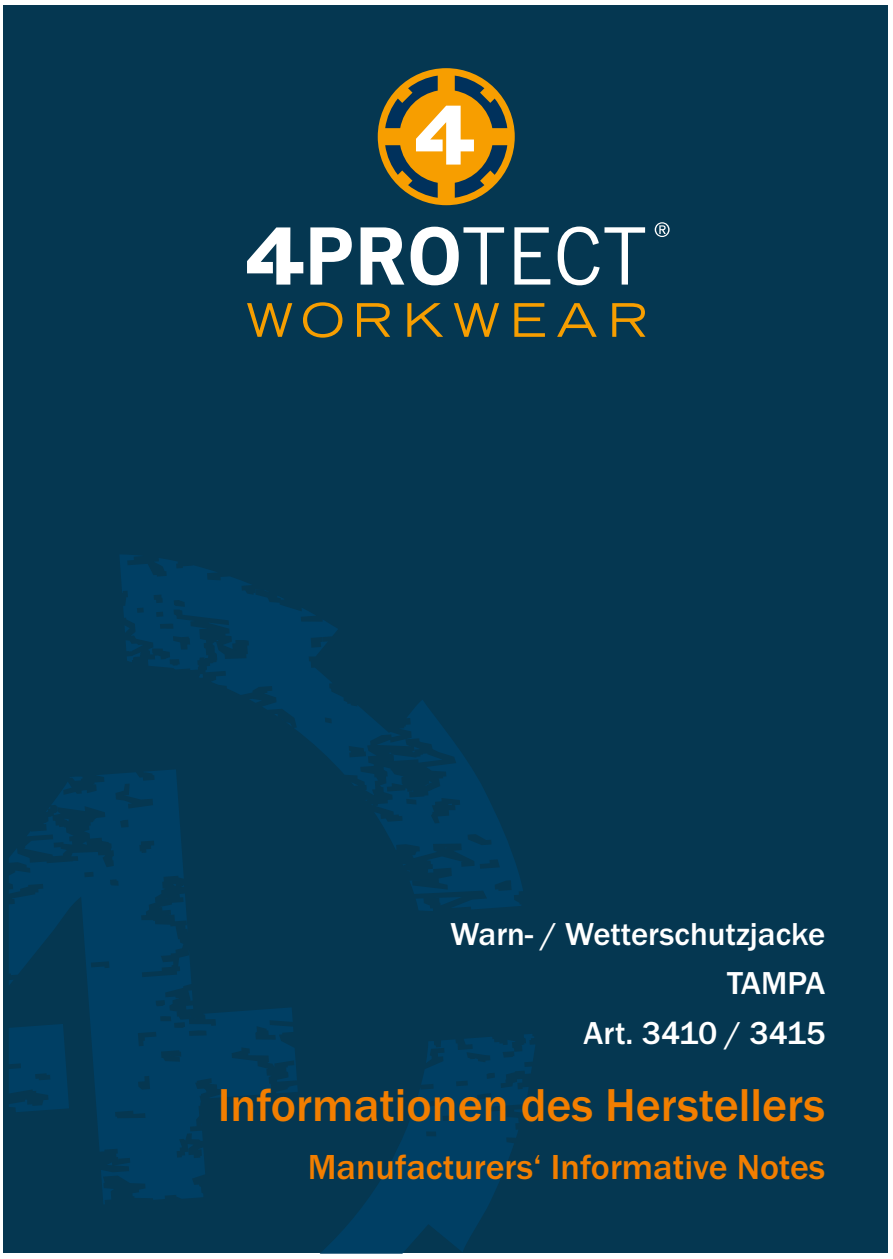
<style>
.page{position:relative;width:893px;height:1259px;background:#fff}
.page>*{position:absolute;margin:0;border:0;box-sizing:border-box;transform-origin:0 0}
.t1{font:500 47.7px "Franklin Gothic";color:#f27e00}
.t2{font:500 36px "Franklin Gothic";color:#f27e00}
.t3{font:500 33px/49.5px "Franklin Gothic";color:#fff;text-align:right}
</style>
<div class="page">
<div style="left:4px;top:6px;width:884px;height:1246px;background:#053751"></div>
<svg style="left:9px;top:555px;width:526px;height:698px"></svg>
<svg style="left:247px;top:302px;width:398px;height:36px"></svg>
<svg style="left:310px;top:222px;width:360px;height:63px"></svg>
<svg style="left:247px;top:227px;width:56px;height:57px"></svg>
<div style="left:378px;top:68px;width:137px;height:137px;background:#f79e00;border-radius:50%"></div>
<svg style="left:385px;top:76px;width:122px;height:122px"></svg>
<p class="t3" style="left:450px;top:911px;width:376px">Warn- / Wetterschutzjacke<br>TAMPA<br>Art. 3410 / 3415</p>
<h1 class="t1" style="left:218px;top:1087px;width:609px">Informationen des Herstellers</h1>
<p class="t2" style="left:308px;top:1154px;width:519px">Manufacturers‘ Informative Notes</p>
</div>
